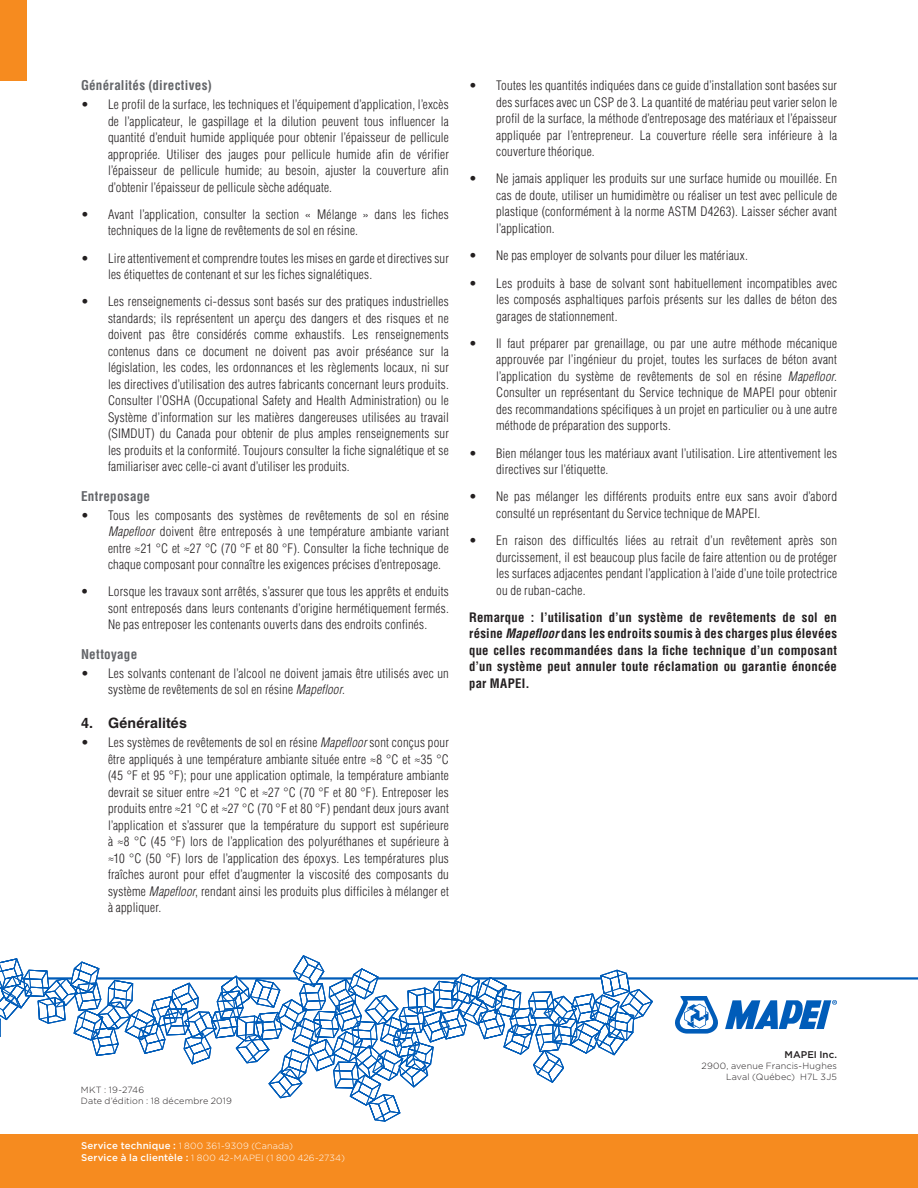
<style>
.page{position:relative;width:918px;height:1188px;background:#fff}
.page>*{position:absolute;margin:0;border:0;box-sizing:border-box;transform-origin:0 0}
.t1{font:700 14.25px "Helvetica LT Std";letter-spacing:.01em;color:#231f20}
.t2{font:700 condensed 13.2px "Helvetica LT Std";letter-spacing:.02em;color:#636569}
.t3{font:300 condensed 12.75px/16.5px "Helvetica LT Std";letter-spacing:.02em;color:#231f20;text-align:justify}
.t4{font:700 condensed 12.75px/16.5px "Helvetica LT Std";letter-spacing:.02em;color:#231f20;text-align:justify}
.t5{font:500 9.75px "Gotham HTF";color:#231f20}
.t6{font:300 9px/10.8px "Gotham HTF";letter-spacing:.02em;color:#231f20;text-align:right}
.t7{font:300 9px/11.7px "Gotham HTF";letter-spacing:.02em;color:#fff}
.s1{font-style:italic}
.s2{font-weight:500;font-size:9.75px}
</style>
<div class="page">
<div style="left:0;top:0;width:27px;height:81px;background:#f68b1f"></div>
<svg style="left:675px;top:996px;width:43px;height:38px"></svg>
<svg style="left:725px;top:1000px;width:112px;height:29px"></svg>
<hr style="left:0;top:977px;width:918px;height:3px;background:#005cb9">
<div style="left:0;top:1134px;width:918px;height:54px;background:#f68b1f"></div>
<svg style="left:0;top:956px;width:652px;height:165px"></svg>
<p class="t2" style="left:81px;top:77px;width:132px">Généralités (directives)</p>
<p class="t3" style="left:108px;top:96px;width:342px;text-indent:-27px">• Le profil de la surface, les techniques et l’équipement d’application, l’excès de l’applicateur, le gaspillage et la dilution peuvent tous influencer la quantité d’enduit humide appliquée pour obtenir l’épaisseur de pellicule appropriée. Utiliser des jauges pour pellicule humide afin de vérifier l’épaisseur de pellicule humide; au besoin, ajuster la couverture afin d’obtenir l’épaisseur de pellicule sèche adéquate.</p>
<p class="t3" style="left:108px;top:206px;width:342px;text-indent:-27px">• Avant l’application, consulter la section « Mélange » dans les fiches techniques de la ligne de revêtements de sol en résine.</p>
<p class="t3" style="left:108px;top:250px;width:342px;text-indent:-27px">• Lire attentivement et comprendre toutes les mises en garde et directives sur les étiquettes de contenant et sur les fiches signalétiques.</p>
<p class="t3" style="left:108px;top:294px;width:342px;text-indent:-27px">• Les renseignements ci-dessus sont basés sur des pratiques industrielles standards; ils représentent un aperçu des dangers et des risques et ne doivent pas être considérés comme exhaustifs. Les renseignements contenus dans ce document ne doivent pas avoir préséance sur la législation, les codes, les ordonnances et les règlements locaux, ni sur les directives d’utilisation des autres fabricants concernant leurs produits.<br>Consulter l’OSHA (Occupational Safety and Health Administration) ou le Système d’information sur les matières dangereuses utilisées au travail (SIMDUT) du Canada pour obtenir de plus amples renseignements sur les produits et la conformité. Toujours consulter la fiche signalétique et se familiariser avec celle-ci avant d’utiliser les produits.</p>
<p class="t2" style="left:81px;top:488px;width:71px">Entreposage</p>
<p class="t3" style="left:108px;top:507px;width:342px;text-indent:-27px">• Tous les composants des systèmes de revêtements de sol en résine <span class="s1">Mapefloor</span> doivent être entreposés à une température ambiante variant entre ≈21 °C et ≈27 °C (70 °F et 80 °F). Consulter la fiche technique de chaque composant pour connaître les exigences précises d’entreposage.</p>
<p class="t3" style="left:108px;top:583px;width:342px;text-indent:-27px">• Lorsque les travaux sont arrêtés, s’assurer que tous les apprêts et enduits sont entreposés dans leurs contenants d’origine hermétiquement fermés.<br>Ne pas entreposer les contenants ouverts dans des endroits confinés.</p>
<p class="t2" style="left:81px;top:646px;width:58px">Nettoyage</p>
<p class="t3" style="left:108px;top:665px;width:342px;text-indent:-27px">• Les solvants contenant de l’alcool ne doivent jamais être utilisés avec un système de revêtements de sol en résine <span class="s1">Mapefloor</span>.</p>
<p class="t1" style="left:81px;top:715px;width:107px">4. Généralités</p>
<p class="t3" style="left:108px;top:734px;width:342px;text-indent:-27px">• Les systèmes de revêtements de sol en résine <span class="s1">Mapefloor</span> sont conçus pour être appliqués à une température ambiante située entre ≈8 °C et ≈35 °C (45 °F et 95 °F); pour une application optimale, la température ambiante devrait se situer entre ≈21 °C et ≈27 °C (70 °F et 80 °F). Entreposer les produits entre ≈21 °C et ≈27 °C (70 °F et 80 °F) pendant deux jours avant l’application et s’assurer que la température du support est supérieure à ≈8 °C (45 °F) lors de l’application des polyuréthanes et supérieure à ≈10 °C (50 °F) lors de l’application des époxys. Les températures plus fraîches auront pour effet d’augmenter la viscosité des composants du système <span class="s1">Mapefloor</span>, rendant ainsi les produits plus difficiles à mélanger et à appliquer.</p>
<p class="t3" style="left:496px;top:77px;width:342px;text-indent:-27px">• Toutes les quantités indiquées dans ce guide d’installation sont basées sur des surfaces avec un CSP de 3. La quantité de matériau peut varier selon le profil de la surface, la méthode d’entreposage des matériaux et l’épaisseur appliquée par l’entrepreneur. La couverture réelle sera inférieure à la couverture théorique.</p>
<p class="t3" style="left:496px;top:170px;width:342px;text-indent:-27px">• Ne jamais appliquer les produits sur une surface humide ou mouillée. En cas de doute, utiliser un humidimètre ou réaliser un test avec pellicule de plastique (conformément à la norme ASTM D4263). Laisser sécher avant l’application.</p>
<p class="t3" style="left:469px;top:247px;width:280px">• Ne pas employer de solvants pour diluer les matériaux.</p>
<p class="t3" style="left:496px;top:275px;width:342px;text-indent:-27px">• Les produits à base de solvant sont habituellement incompatibles avec les composés asphaltiques parfois présents sur les dalles de béton des garages de stationnement.</p>
<p class="t3" style="left:496px;top:335px;width:342px;text-indent:-27px">• Il faut préparer par grenaillage, ou par une autre méthode mécanique approuvée par l’ingénieur du projet, toutes les surfaces de béton avant l’application du système de revêtements de sol en résine <span class="s1">Mapefloor</span>.<br>Consulter un représentant du Service technique de MAPEI pour obtenir des recommandations spécifiques à un projet en particulier ou à une autre méthode de préparation des supports.</p>
<p class="t3" style="left:496px;top:445px;width:342px;text-indent:-27px">• Bien mélanger tous les matériaux avant l’utilisation. Lire attentivement les directives sur l’étiquette.</p>
<p class="t3" style="left:496px;top:488px;width:342px;text-indent:-27px">• Ne pas mélanger les différents produits entre eux sans avoir d’abord consulté un représentant du Service technique de MAPEI.</p>
<p class="t3" style="left:496px;top:532px;width:342px;text-indent:-27px">• En raison des difficultés liées au retrait d’un revêtement après son durcissement, il est beaucoup plus facile de faire attention ou de protéger les surfaces adjacentes pendant l’application à l’aide d’une toile protectrice ou de ruban-cache.</p>
<p class="t4" style="left:469px;top:609px;width:369px">Remarque : l’utilisation d’un système de revêtements de sol en résine <span class="s1">Mapefloor</span> dans les endroits soumis à des charges plus élevées que celles recommandées dans la fiche technique d’un composant d’un système peut annuler toute réclamation ou garantie énoncée par MAPEI.</p>
<p class="t6" style="left:81px;top:1085px;width:152px;text-align:left">MKT : 19-2746<br>Date d’édition : 18 décembre 2019</p>
<p class="t7" style="left:81px;top:1140px;width:265px"><span class="s2">Service technique :</span> 1 800 361-9309 (Canada)<br><span class="s2">Service à la clientèle :</span> 1 800 42-MAPEI (1 800 426-2734)</p>
<p class="t5" style="left:785px;top:1049px;width:54px">MAPEI Inc.</p>
<p class="t6" style="left:702px;top:1060px;width:137px">2900, avenue Francis-Hughes<br>Laval (Québec) H7L 3J5</p>
</div>
